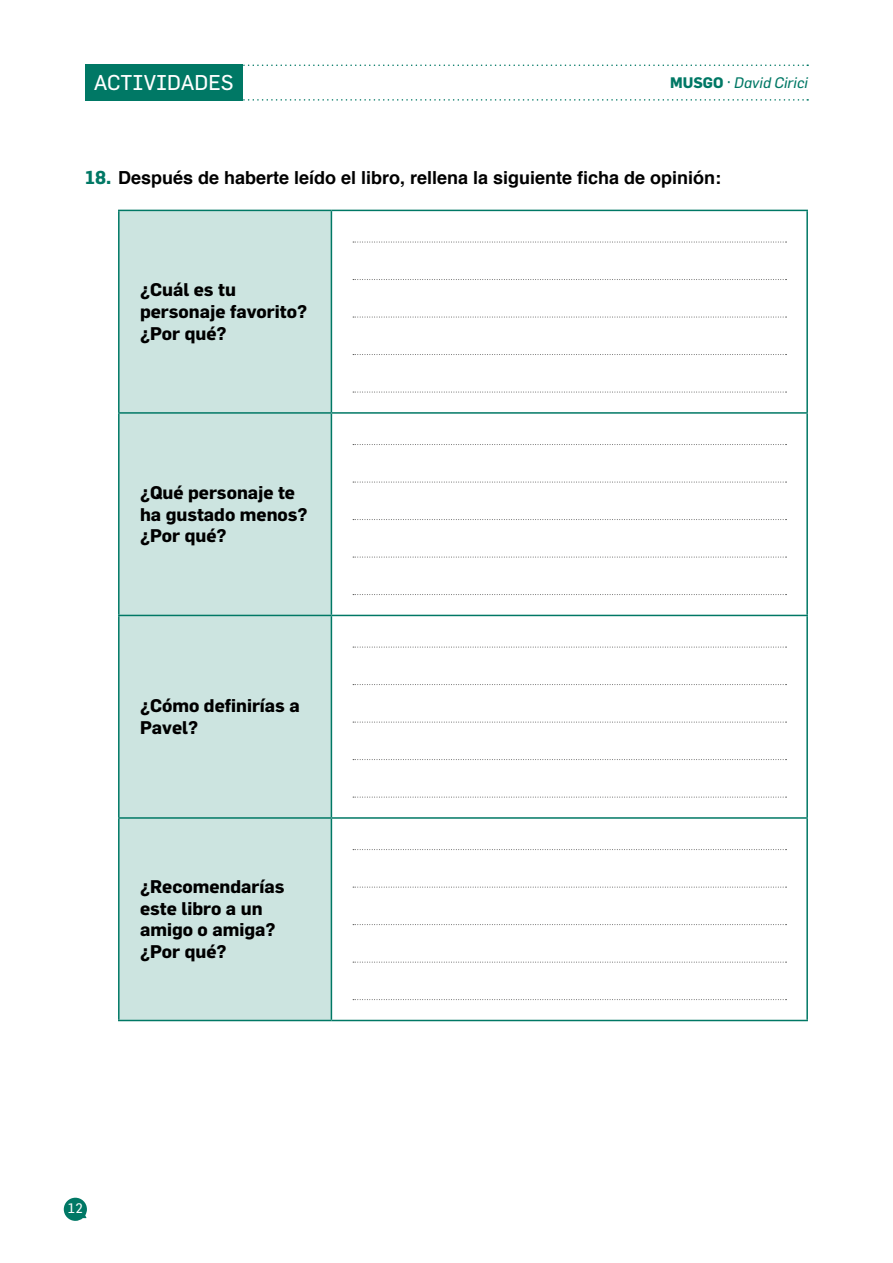
<style>
.page{position:relative;width:893px;height:1263px;background:#fff}
.page>*{position:absolute;margin:0;border:0;box-sizing:border-box;transform-origin:0 0}
.t1{font:21px "Flama";color:#fff}
.t2{font:700 18px/21.6px "Flama";color:#000}
.t3{font:700 18px "Helvetica";color:#000}
.t4{font:italic 15px "Flama";color:#007865}
.t5{font:13.5px "Flama";color:#fff}
.s1{font-weight:700;font-style:normal}
.s2{font-style:normal}
.s3{font-family:"Flama";font-size:18.3px;color:#007865}
</style>
<div class="page">
<svg style="left:64px;top:1198px;width:23px;height:23px"></svg>
<svg style="left:242px;top:99px;width:566px;height:2px"></svg>
<svg style="left:242px;top:65px;width:566px;height:1px"></svg>
<div style="left:85px;top:65px;width:157px;height:36px;background:#007865"></div>
<div style="left:120px;top:211px;width:211px;height:809px;background:#cce4e0"></div>
<hr style="left:118px;top:211px;width:2px;height:201px;background:#007865">
<hr style="left:118px;top:210px;width:213px;height:1px;background:#007865">
<hr style="left:331px;top:210px;width:477px;height:1px;background:#007865">
<hr style="left:331px;top:211px;width:1px;height:201px;background:#007865">
<hr style="left:806px;top:211px;width:2px;height:201px;background:#007865">
<hr style="left:118px;top:414px;width:2px;height:201px;background:#007865">
<hr style="left:118px;top:616px;width:2px;height:201px;background:#007865">
<hr style="left:118px;top:819px;width:2px;height:201px;background:#007865">
<hr style="left:118px;top:412px;width:213px;height:2px;background:#007865">
<hr style="left:331px;top:412px;width:477px;height:2px;background:#007865">
<hr style="left:331px;top:414px;width:1px;height:201px;background:#007865">
<hr style="left:806px;top:414px;width:2px;height:201px;background:#007865">
<hr style="left:331px;top:616px;width:1px;height:201px;background:#007865">
<hr style="left:806px;top:616px;width:2px;height:201px;background:#007865">
<hr style="left:331px;top:819px;width:1px;height:201px;background:#007865">
<hr style="left:806px;top:819px;width:2px;height:201px;background:#007865">
<hr style="left:118px;top:615px;width:213px;height:1px;background:#007865">
<hr style="left:331px;top:615px;width:477px;height:1px;background:#007865">
<hr style="left:118px;top:817px;width:213px;height:2px;background:#007865">
<hr style="left:331px;top:817px;width:477px;height:2px;background:#007865">
<hr style="left:118px;top:1020px;width:213px;height:1px;background:#007865">
<hr style="left:331px;top:1020px;width:477px;height:1px;background:#007865">
<svg style="left:353px;top:242px;width:433px;height:1px"></svg>
<svg style="left:353px;top:279px;width:433px;height:1px"></svg>
<svg style="left:353px;top:317px;width:433px;height:1px"></svg>
<svg style="left:353px;top:354px;width:433px;height:1px"></svg>
<svg style="left:353px;top:392px;width:433px;height:1px"></svg>
<svg style="left:353px;top:444px;width:433px;height:1px"></svg>
<svg style="left:353px;top:482px;width:433px;height:1px"></svg>
<svg style="left:353px;top:519px;width:433px;height:1px"></svg>
<svg style="left:353px;top:557px;width:433px;height:1px"></svg>
<svg style="left:353px;top:594px;width:433px;height:1px"></svg>
<svg style="left:353px;top:647px;width:433px;height:1px"></svg>
<svg style="left:353px;top:684px;width:433px;height:1px"></svg>
<svg style="left:353px;top:722px;width:433px;height:1px"></svg>
<svg style="left:353px;top:759px;width:433px;height:1px"></svg>
<svg style="left:353px;top:797px;width:433px;height:1px"></svg>
<svg style="left:353px;top:849px;width:433px;height:1px"></svg>
<svg style="left:353px;top:887px;width:433px;height:1px"></svg>
<svg style="left:353px;top:924px;width:433px;height:1px"></svg>
<svg style="left:353px;top:962px;width:433px;height:1px"></svg>
<svg style="left:353px;top:999px;width:433px;height:1px"></svg>
<p class="t1" style="left:94px;top:70px;width:141px">ACTIVIDADES</p>
<p class="t4" style="left:670px;top:73px;width:139px"><span class="s1">MUSGO</span> <span class="s2">·</span> David Cirici</p>
<p class="t3" style="left:85px;top:163px;width:638px"><span class="s3">18.</span> Después de haberte leído el libro, rellena la siguiente ficha de opinión:</p>
<p class="t2" style="left:140px;top:279px;width:168px">¿Cuál es tu personaje favorito? ¿Por qué?</p>
<p class="t2" style="left:140px;top:481px;width:169px">¿Qué personaje te ha gustado menos? ¿Por qué?</p>
<p class="t2" style="left:140px;top:695px;width:161px">¿Cómo definirías a<br>Pavel?</p>
<p class="t2" style="left:140px;top:875px;width:146px">¿Recomendarías este libro a un amigo o amiga? ¿Por qué?</p>
<p class="t5" style="left:68px;top:1200px;width:16px">12</p>
</div>
